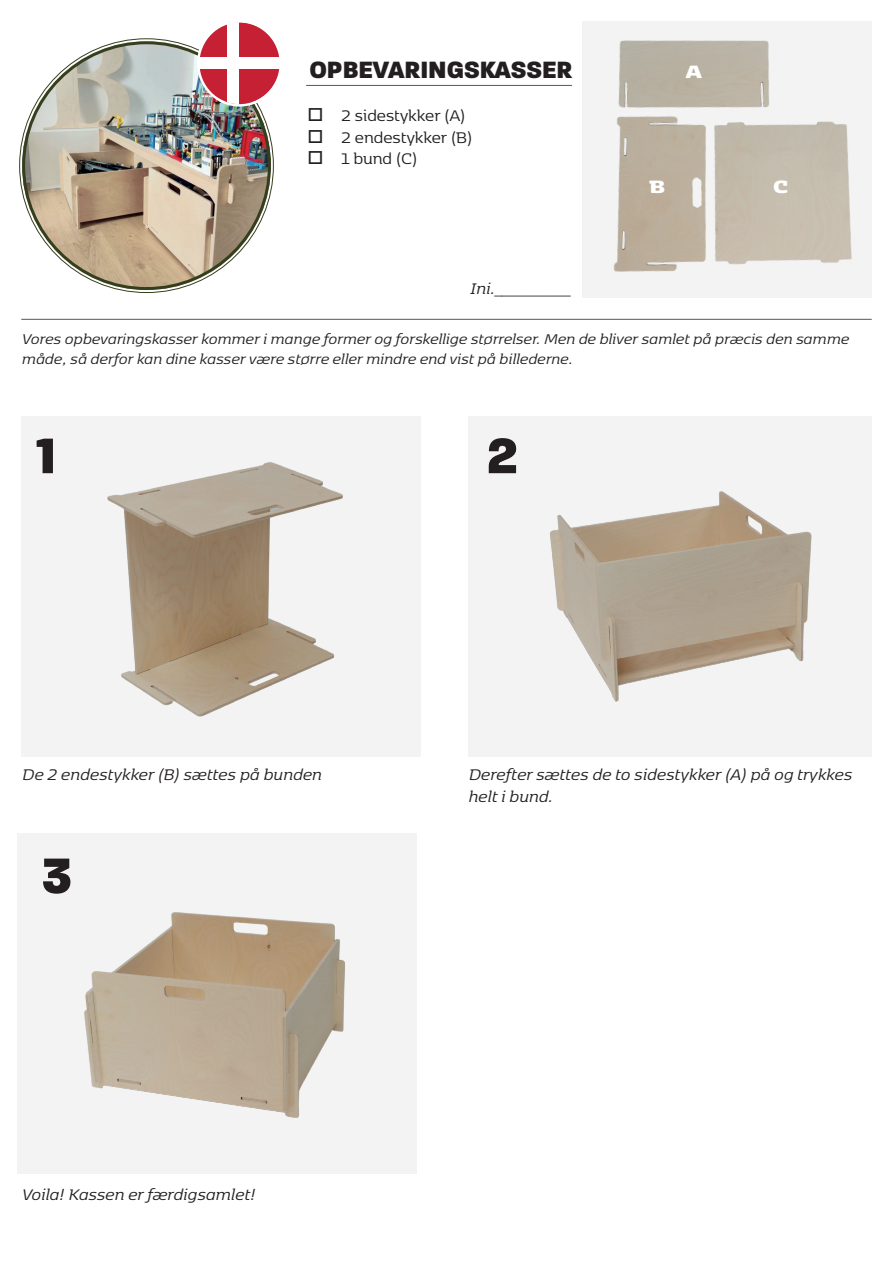
<style>
.page{position:relative;width:893px;height:1263px;background:#fff}
.page>*{position:absolute;margin:0;border:0;box-sizing:border-box;transform-origin:0 0}
.t1{font:800 54px "Paralucent";color:#231f20}
.t2{font:800 25.5px "Paralucent";color:#231f20}
.t3{font:900 21px "Kobenhavn";color:#fff}
.t4{font:italic 18px/21.6px "Kobenhavn";color:#231f20}
.t5{font:18px "Kobenhavn";color:#231f20}
.t6{font:italic 16.5px/19.8px "Kobenhavn";color:#231f20}
.s1{font-style:italic}
</style>
<div class="page">
<div style="left:583px;top:21px;width:289px;height:277px;background:#f3f3f3"></div>
<img style="left:613px;top:40px;width:239px;height:232px">
<div style="left:21px;top:417px;width:400px;height:340px;background:#f3f3f3"></div>
<div style="left:468px;top:417px;width:404px;height:340px;background:#f3f3f3"></div>
<div style="left:17px;top:833px;width:400px;height:341px;background:#f3f3f3"></div>
<hr style="left:21px;top:319px;width:851px;height:1px;background:#000">
<hr style="left:306px;top:85px;width:266px;height:1px;background:#000">
<img style="left:107px;top:462px;width:236px;height:255px">
<img style="left:22px;top:41px;width:249px;height:249px;border-radius:124px">
<div style="left:198px;top:22px;width:82px;height:82px;background:#c52033;border-radius:41px"></div>
<div style="left:198px;top:57px;width:82px;height:12px;background:#fff"></div>
<div style="left:227px;top:22px;width:12px;height:82px;background:#fff"></div>
<div style="left:197px;top:20px;width:85px;height:87px;border:2px solid #fff;border-radius:50%"></div>
<img style="left:550px;top:491px;width:262px;height:211px">
<img style="left:84px;top:912px;width:261px;height:206px">
<h2 class="t2" style="left:309px;top:54px;width:264px">OPBEVARINGSKASSER</h2>
<p class="t5" style="left:308px;top:104px;width:160px">□ 2 sidestykker (A)</p>
<p class="t5" style="left:308px;top:126px;width:166px">□ 2 endestykker (B)</p>
<p class="t5" style="left:308px;top:147px;width:111px">□ 1 bund (C)</p>
<p class="t5" style="left:470px;top:277px;width:103px"><span class="s1">Ini.</span>__________</p>
<p class="t3" style="left:685px;top:55px;width:18px">A</p>
<p class="t3" style="left:649px;top:170px;width:18px">B</p>
<p class="t3" style="left:773px;top:170px;width:18px">C</p>
<p class="t6" style="left:21px;top:329px;width:829px">Vores opbevaringskasser kommer i mange former og forskellige størrelser. Men de bliver samlet på præcis den samme måde, så derfor kan dine kasser være større eller mindre end vist på billederne.</p>
<h1 class="t1" style="left:36px;top:423px;width:21px">1</h1>
<h1 class="t1" style="left:487px;top:423px;width:33px">2</h1>
<p class="t4" style="left:21px;top:763px;width:301px">De 2 endestykker (B) sættes på bunden</p>
<h1 class="t1" style="left:41px;top:843px;width:32px">3</h1>
<p class="t4" style="left:21px;top:1183px;width:235px">Voila! Kassen er færdigsamlet!</p>
<p class="t4" style="left:468px;top:763px;width:385px">Derefter sættes de to sidestykker (A) på og trykkes helt i bund.</p>
</div>
